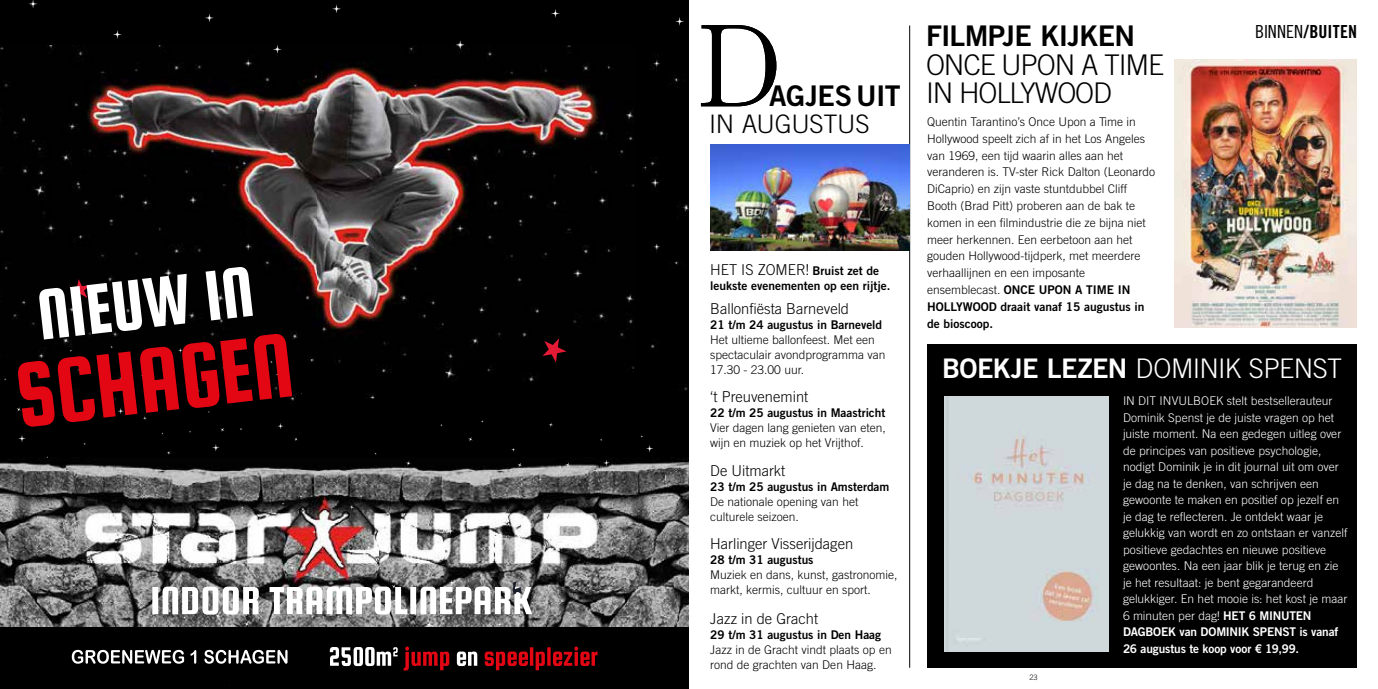
<style>
.page{position:relative;width:1378px;height:689px;background:#fff}
.page>*{position:absolute;margin:0;border:0;box-sizing:border-box;transform-origin:0 0}
.t1{font:300 118.05px "Century Std";color:#000}
.t2{font:300 28.5px/28.5px "Trade Gothic LT Std";letter-spacing:-.04em;color:#000}
.t3{font:28.5px "Trade Gothic LT Std Bd 2";letter-spacing:-.025em;color:#000}
.t4{font:300 27px "Trade Gothic LT Std";letter-spacing:-.03em;color:#fff}
.t5{font:300 25.5px "Trade Gothic LT Std";letter-spacing:-.015em;color:#000}
.t6{font:18px "Trade Gothic LT Std Bd Cn 20";letter-spacing:.01em;color:#000}
.t7{font:300 15px "Trade Gothic LT Std";color:#000}
.t8{font:300 12px/16.8px "Trade Gothic LT Std";color:#000}
.t9{font:300 12px/16.5px "Trade Gothic LT Std";color:#fff}
.t10{font:12px/16.8px "Trade Gothic LT Std Bd 2";color:#000}
.t11{font:12px/16.5px "Trade Gothic LT Std Bd 2";letter-spacing:-.01em;color:#fff}
.t12{font:300 7.5px "Trade Gothic LT Std";color:#000}
.s1{font-family:"Trade Gothic LT Std Bd 2";font-weight:400;font-size:12px}
.s2{font-family:"Trade Gothic LT Std";font-weight:300}
.s3{font-family:"Trade Gothic LT Std Cn 18"}
.s4{font-family:"Trade Gothic LT Std Bd 2";font-weight:400}
</style>
<div class="page">
<hr style="left:909px;top:26px;width:1px;height:642px;background:#000">
<img style="left:1174px;top:60px;width:182px;height:267px">
<div style="left:927px;top:344px;width:429px;height:324px;background:#000"></div>
<img style="left:944px;top:396px;width:164px;height:256px">
<img style="left:710px;top:145px;width:199px;height:106px">
<div style="left:0;top:0;width:689px;height:689px;background:#000"></div>
<img style="left:0;top:45px;width:689px;height:397px">
<img style="left:0;top:457px;width:689px;height:170px">
<svg style="left:542px;top:338px;width:24px;height:24px"></svg>
<svg style="left:349px;top:505px;width:5px;height:4px"></svg>
<svg style="left:468px;top:437px;width:4px;height:4px"></svg>
<svg style="left:549px;top:422px;width:4px;height:5px"></svg>
<svg style="left:406px;top:461px;width:5px;height:5px"></svg>
<svg style="left:538px;top:478px;width:4px;height:3px"></svg>
<svg style="left:565px;top:462px;width:5px;height:5px"></svg>
<svg style="left:517px;top:463px;width:5px;height:4px"></svg>
<svg style="left:646px;top:445px;width:7px;height:7px"></svg>
<svg style="left:603px;top:460px;width:6px;height:6px"></svg>
<svg style="left:17px;top:266px;width:285px;height:193px"></svg>
<svg style="left:72px;top:517px;width:525px;height:154px"></svg>
<svg style="left:29px;top:0;width:9px;height:8px"></svg>
<svg style="left:113px;top:30px;width:9px;height:9px"></svg>
<svg style="left:205px;top:13px;width:9px;height:9px"></svg>
<svg style="left:273px;top:45px;width:9px;height:9px"></svg>
<svg style="left:332px;top:4px;width:9px;height:9px"></svg>
<svg style="left:456px;top:40px;width:9px;height:9px"></svg>
<svg style="left:551px;top:9px;width:9px;height:9px"></svg>
<svg style="left:675px;top:17px;width:9px;height:9px"></svg>
<h1 class="t1" style="left:698px;top:-2px;width:85px">D</h1>
<h3 class="t5" style="left:709px;top:109px;width:162px">IN AUGUSTUS</h3>
<h2 class="t3" style="left:769px;top:78px;width:133px">AGJES UIT</h2>
<p class="t7" style="left:710px;top:260px;width:170px">HET IS ZOMER! <span class="s1">Bruist zet de</span></p>
<p class="t10" style="left:710px;top:277px;width:182px">leukste evenementen op een rijtje.</p>
<p class="t7" style="left:710px;top:299px;width:140px">Ballonfiësta Barneveld</p>
<p class="t10" style="left:710px;top:316px;width:173px">21 t/m 24 augustus in Barneveld</p>
<p class="t8" style="left:710px;top:332px;width:177px;line-height:15px">Het ultieme ballonfeest. Met een spectaculair avondprogramma van<br>17.30 - 23.00 uur.</p>
<p class="t7" style="left:710px;top:388px;width:100px">‘t Preuvenemint</p>
<p class="t10" style="left:710px;top:404px;width:177px">22 t/m 25 augustus in Maastricht</p>
<p class="t8" style="left:710px;top:420px;width:177px;line-height:15px">Vier dagen lang genieten van eten, wijn en muziek op het Vrijthof.</p>
<p class="t7" style="left:710px;top:461px;width:77px">De Uitmarkt</p>
<p class="t10" style="left:710px;top:478px;width:181px">23 t/m 25 augustus in Amsterdam</p>
<p class="t8" style="left:710px;top:494px;width:150px;line-height:15px">De nationale opening van het culturele seizoen.</p>
<p class="t7" style="left:710px;top:535px;width:144px">Harlinger Visserijdagen</p>
<p class="t10" style="left:710px;top:551px;width:105px">28 t/m 31 augustus</p>
<p class="t8" style="left:710px;top:567px;width:189px;line-height:15px">Muziek en dans, kunst, gastronomie, markt, kermis, cultuur en sport.</p>
<p class="t7" style="left:710px;top:610px;width:109px">Jazz in de Gracht</p>
<p class="t10" style="left:710px;top:626px;width:172px">29 t/m 31 augustus in Den Haag</p>
<p class="t8" style="left:710px;top:642px;width:183px;line-height:15px">Jazz in de Gracht vindt plaats op en rond de grachten van Den Haag.</p>
<h2 class="t3" style="left:926px;top:18px;width:210px">FILMPJE KIJKEN</h2>
<h2 class="t2" style="left:926px;top:50px;width:239px">ONCE UPON A TIME<br>IN HOLLYWOOD</h2>
<p class="t8" style="left:927px;top:113px;width:229px">Quentin Tarantino’s Once Upon a Time in Hollywood speelt zich af in het Los Angeles van 1969, een tijd waarin alles aan het veranderen is. TV-ster Rick Dalton (Leonardo DiCaprio) en zijn vaste stuntdubbel Cliff Booth (Brad Pitt) proberen aan de bak te komen in een filmindustrie die ze bijna niet meer herkennen. Een eerbetoon aan het gouden Hollywood-tijdperk, met meerdere verhaallijnen en een imposante</p>
<p class="t10" style="left:927px;top:281px;width:219px"><span class="s2">ensemblecast.</span> ONCE UPON A TIME IN<br>HOLLYWOOD draait vanaf 15 augustus in de bioscoop.</p>
<h3 class="t6" style="left:1255px;top:21px;width:104px"><span class="s3">BINNEN</span>/BUITEN</h3>
<h3 class="t4" style="left:942px;top:352px;width:401px"><span class="s4">BOEKJE LEZEN</span> DOMINIK SPENST</h3>
<p class="t12" style="left:1029px;top:672px;width:10px">23</p>
<p class="t9" style="left:1123px;top:392px;width:226px">IN DIT INVULBOEK stelt bestsellerauteur Dominik Spenst je de juiste vragen op het juiste moment. Na een gedegen uitleg over de principes van positieve psychologie, nodigt Dominik je in dit journal uit om over je dag na te denken, van schrijven een gewoonte te maken en positief op jezelf en je dag te reflecteren. Je ontdekt waar je gelukkig van wordt en zo ontstaan er vanzelf positieve gedachtes en nieuwe positieve gewoontes. Na een jaar blik je terug en zie je het resultaat: je bent gegarandeerd gelukkiger. En het mooie is: het kost je maar 6 minuten per dag! <span class="s4">HET 6 MINUTEN</span></p>
<p class="t11" style="left:1123px;top:623px;width:217px">DAGBOEK van DOMINIK SPENST is vanaf<br>26 augustus te koop voor € 19,99.</p>
</div>
